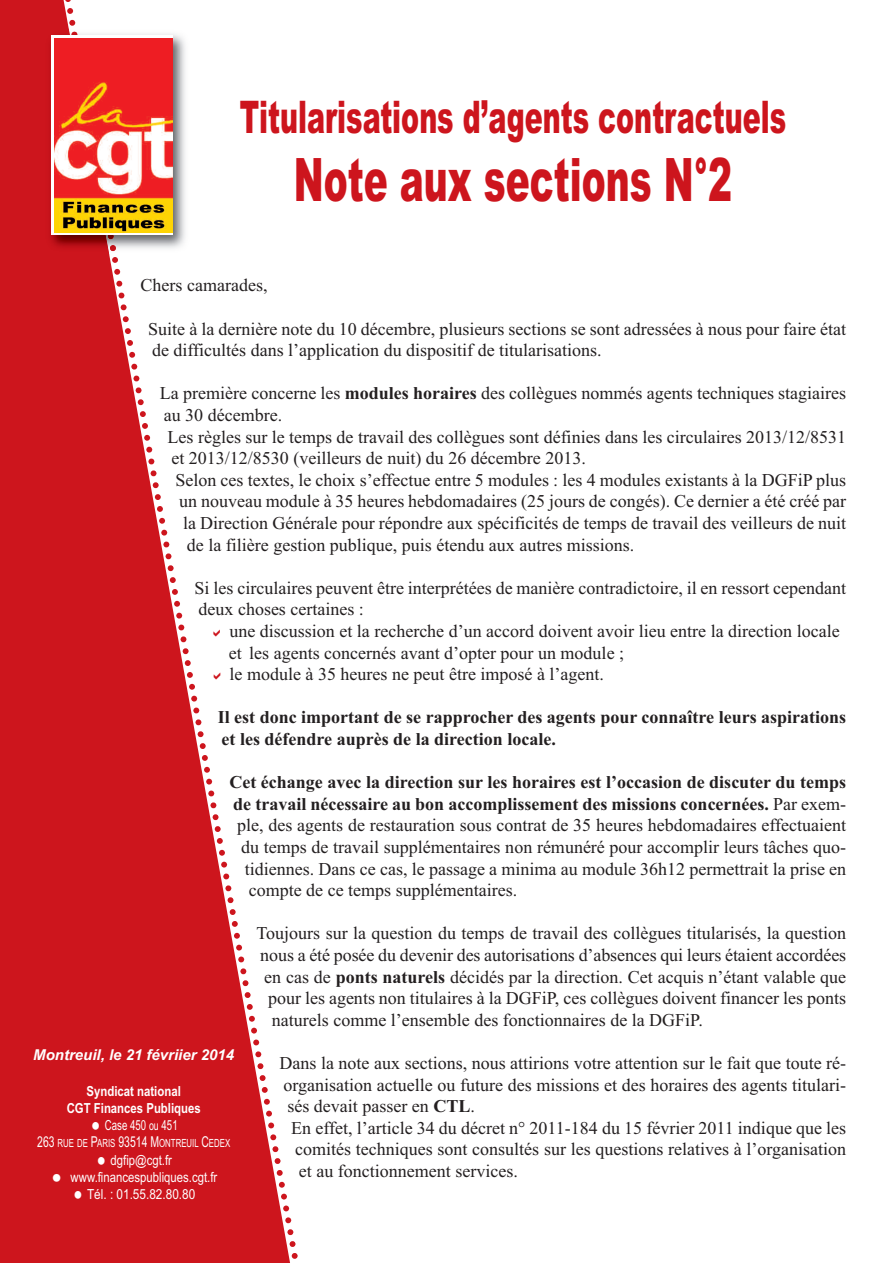
<style>
.page{position:relative;width:893px;height:1263px;background:#fff}
.page>*{position:absolute;margin:0;border:0;box-sizing:border-box;transform-origin:0 0}
.t1{font:900 60px "Arial";color:#cd151d;scale:.6 1}
.t2{font:900 45px "Arial";color:#cd151d;scale:.6 1}
.t3{font:18px/21.6px "Times New Roman";color:#231f20}
.t4{font:700 18px/21.6px "Times New Roman";color:#231f20}
.t5{font:italic 700 15px "Arial";color:#fff}
.t6{font:13.8px/16.8px "Arial Narrow";color:#fff;text-align:center}
.t7{font:700 13.8px "Arial Narrow";color:#fff}
.t8{font:13.8px "Arial";color:#fff;scale:.85 1}
.t9{font:13.8px "Arial Narrow";color:#fff;scale:.85 1}
.t10{font:11.25px "Arial Narrow";color:#fff;scale:.85 1}
.s1{font-weight:700}
.s2{font-weight:400}
.s3{font-size:12.75px}
.s4{font-size:15px}
</style>
<div class="page">
<svg style="left:0;top:0;width:298px;height:1263px;fill:#cd151d"></svg>
<hr style="left:24px;top:1066px;width:220px;height:1px;background:#cd151d">
<img style="left:109px;top:29px;width:83px;height:226px">
<img style="left:44px;top:29px;width:65px;height:226px">
<div style="left:51px;top:36px;width:122px;height:199px;background:#fff"></div>
<img style="left:54px;top:38px;width:119px;height:195px">
<svg style="left:214px;top:629px;width:6px;height:7px"></svg>
<svg style="left:214px;top:673px;width:6px;height:7px"></svg>
<svg style="left:92px;top:1122px;width:7px;height:8px"></svg>
<svg style="left:98px;top:1157px;width:7px;height:8px"></svg>
<svg style="left:53px;top:1174px;width:7px;height:7px"></svg>
<svg style="left:75px;top:1190px;width:6px;height:8px"></svg>
<h2 class="t2" style="left:240px;top:91px;width:912px">Titularisations d’agents contractuels</h2>
<h1 class="t1" style="left:294px;top:145px;width:732px">Note aux sections N°2</h1>
<p class="t3" style="left:141px;top:274px;width:128px">Chers camarades,</p>
<p class="t3" style="left:148px;top:318px;width:699px">Suite à la dernière note du 10 décembre, plusieurs sections se sont adressées à nous pour faire état de difficultés dans l’application du dispositif de titularisations.</p>
<p class="t3" style="left:160px;top:382px;width:688px">La première concerne les <span class="s1">modules horaires</span> des collègues nommés agents techniques stagiaires</p>
<p class="t3" style="left:164px;top:404px;width:120px">au 30 décembre.</p>
<p class="t3" style="left:168px;top:426px;width:680px">Les règles sur le temps de travail des collègues sont définies dans les circulaires 2013/12/8531</p>
<p class="t3" style="left:171px;top:447px;width:416px">et 2013/12/8530 (veilleurs de nuit) du 26 décembre 2013.</p>
<p class="t3" style="left:175px;top:469px;width:672px">Selon ces textes, le choix s’effectue entre 5 modules : les 4 modules existants à la DGFiP plus</p>
<p class="t3" style="left:179px;top:490px;width:669px">un nouveau module à 35 heures hebdomadaires (25 jours de congés). Ce dernier a été créé par</p>
<p class="t3" style="left:183px;top:512px;width:665px">la Direction Générale pour répondre aux spécificités de temps de travail des veilleurs de nuit</p>
<p class="t3" style="left:187px;top:534px;width:449px">de la filière gestion publique, puis étendu aux autres missions.</p>
<p class="t3" style="left:195px;top:577px;width:653px">Si les circulaires peuvent être interprétées de manière contradictoire, il en ressort cependant deux choses certaines :</p>
<p class="t3" style="left:229px;top:620px;width:612px">une discussion et la recherche d’un accord doivent avoir lieu entre la direction locale et les agents concernés avant d’opter pour un module ;<br>le module à 35 heures ne peut être imposé à l’agent.</p>
<p class="t4" style="left:218px;top:706px;width:630px">Il est donc important de se rapprocher des agents pour connaître leurs aspirations et les défendre auprès de la direction locale.</p>
<p class="t4" style="left:229px;top:771px;width:618px">Cet échange avec la direction sur les horaires est l’occasion de discuter du temps</p>
<p class="t4" style="left:233px;top:793px;width:614px">de travail nécessaire au bon accomplissement des missions concernées. <span class="s2">Par exem-</span></p>
<p class="t3" style="left:237px;top:814px;width:611px">ple, des agents de restauration sous contrat de 35 heures hebdomadaires effectuaient</p>
<p class="t3" style="left:241px;top:836px;width:607px">du temps de travail supplémentaires non rémunéré pour accomplir leurs tâches quo-</p>
<p class="t3" style="left:245px;top:858px;width:603px">tidiennes. Dans ce cas, le passage a minima au module 36h12 permettrait la prise en</p>
<p class="t3" style="left:249px;top:879px;width:270px">compte de ce temps supplémentaires.</p>
<p class="t3" style="left:256px;top:922px;width:591px">Toujours sur la question du temps de travail des collègues titularisés, la question</p>
<p class="t3" style="left:260px;top:944px;width:587px">nous a été posée du devenir des autorisations d’absences qui leurs étaient accordées</p>
<p class="t3" style="left:264px;top:966px;width:584px">en cas de <span class="s1">ponts naturels</span> décidés par la direction. Cet acquis n’étant valable que</p>
<p class="t3" style="left:268px;top:987px;width:580px">pour les agents non titulaires à la DGFiP, ces collègues doivent financer les ponts</p>
<p class="t3" style="left:272px;top:1009px;width:432px">naturels comme l’ensemble des fonctionnaires de la DGFiP.</p>
<p class="t3" style="left:280px;top:1052px;width:568px">Dans la note aux sections, nous attirions votre attention sur le fait que toute ré-</p>
<p class="t3" style="left:283px;top:1074px;width:564px">organisation actuelle ou future des missions et des horaires des agents titulari-</p>
<p class="t3" style="left:287px;top:1095px;width:189px">sés devait passer en <span class="s1">CTL</span>.</p>
<p class="t3" style="left:291px;top:1117px;width:556px">En effet, l’article 34 du décret n° 2011-184 du 15 février 2011 indique que les</p>
<p class="t3" style="left:295px;top:1138px;width:553px">comités techniques sont consultés sur les questions relatives à l’organisation</p>
<p class="t3" style="left:299px;top:1160px;width:220px">et au fonctionnement services.</p>
<p class="t5" style="left:33px;top:1046px;width:202px">Montreuil, le 21 févriier 2014</p>
<p class="t7" style="left:87px;top:1083px;width:96px">Syndicat national</p>
<p class="t7" style="left:67px;top:1100px;width:136px">CGT Finances Publiques</p>
<p class="t9" style="left:105px;top:1117px;width:87px">Case 450 <span class="s3">ou</span> 451</p>
<p class="t10" style="left:37px;top:1136px;width:229px"><span class="s4">263</span> RUE DE <span class="s4">P</span>ARIS <span class="s4">93514 M</span>ONTREUIL <span class="s4">C</span>EDEX</p>
<p class="t6" style="left:71px;top:1152px;width:148px">dgfip@cgt.fr www.financespubliques.cgt.fr</p>
<p class="t8" style="left:87px;top:1186px;width:129px">Tél. : 01.55.82.80.80</p>
</div>
